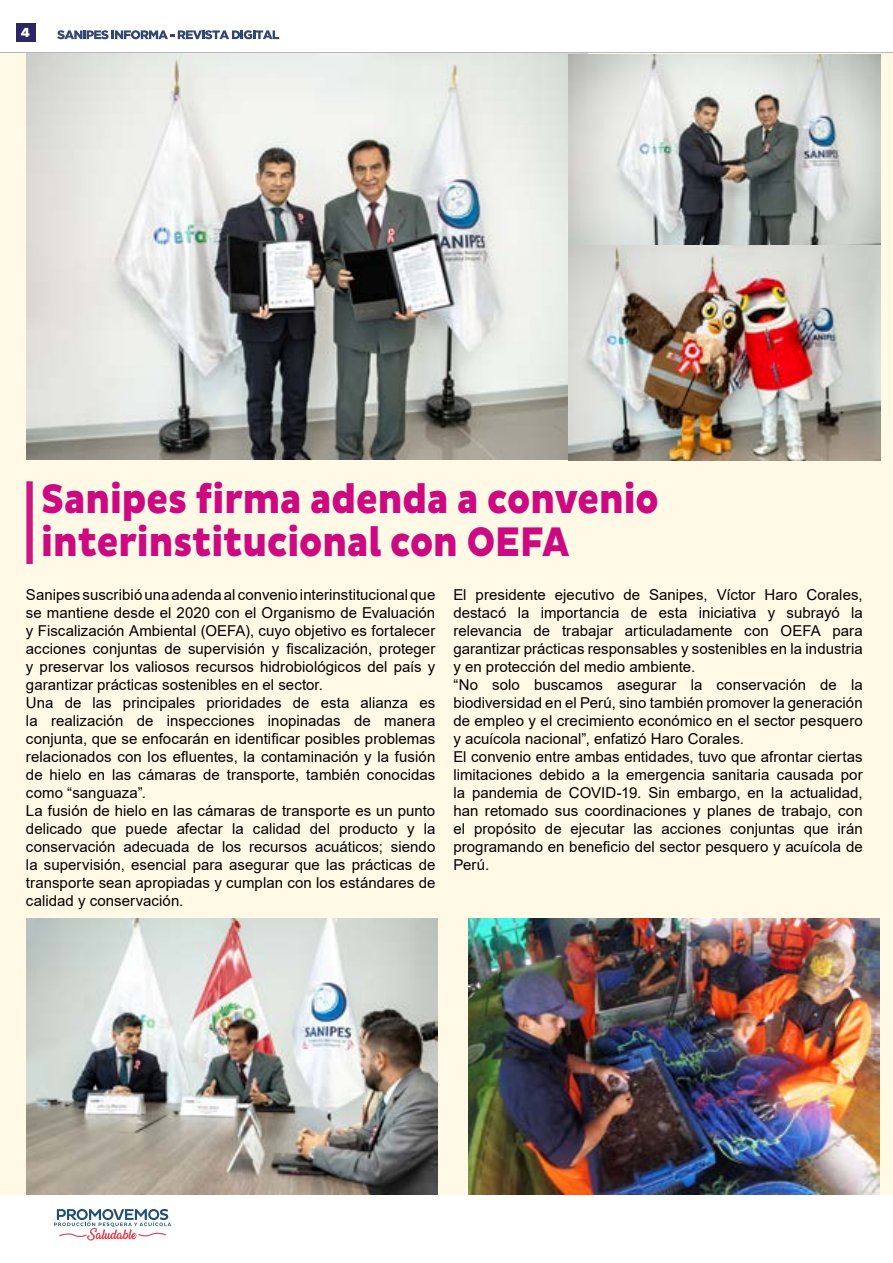
<style>
.page{position:relative;width:893px;height:1263px;background:#fff}
.page>*{position:absolute;margin:0;border:0;box-sizing:border-box;transform-origin:0 0}
.t1{font:800 42px/43.5px "Pluto Sans";color:#cc0980;scale:.87 1}
.t2{font:15px/18px "Arial";letter-spacing:.005em;color:#000}
.t3{font:800 13.5px "Pluto Sans";color:#fff}
</style>
<div class="page">
<div style="left:16px;top:23px;width:19px;height:18px;background:#2c2663"></div>
<svg style="left:54px;top:1209px;width:117px;height:31px"></svg>
<svg style="left:57px;top:30px;width:222px;height:9px"></svg>
<hr style="left:0;top:53px;width:893px;height:1px;background:#312e58">
<div style="left:0;top:54px;width:893px;height:1141px;background:#fff9e5"></div>
<img style="left:26px;top:54px;width:542px;height:406px">
<img style="left:568px;top:54px;width:312px;height:191px">
<img style="left:568px;top:245px;width:312px;height:216px">
<svg style="left:26px;top:481px;width:7px;height:83px"></svg>
<img style="left:26px;top:918px;width:411px;height:276px">
<img style="left:468px;top:918px;width:411px;height:276px">
<p class="t3" style="left:21px;top:25px;width:11px">4</p>
<h1 class="t1" style="left:41px;top:478px;width:711px">Sanipes firma adenda a convenio interinstitucional con OEFA</h1>
<p class="t2" style="left:26px;top:585px;width:411px">Sanipes suscribió una adenda al convenio interinstitucional que se mantiene desde el 2020 con el Organismo de Evaluación y Fiscalización Ambiental (OEFA), cuyo objetivo es fortalecer acciones conjuntas de supervisión y fiscalización, proteger y preservar los valiosos recursos hidrobiológicos del país y garantizar prácticas sostenibles en el sector.<br>Una de las principales prioridades de esta alianza es la realización de inspecciones inopinadas de manera conjunta, que se enfocarán en identificar posibles problemas relacionados con los efluentes, la contaminación y la fusión de hielo en las cámaras de transporte, también conocidas como “sanguaza”.<br>La fusión de hielo en las cámaras de transporte es un punto delicado que puede afectar la calidad del producto y la conservación adecuada de los recursos acuáticos; siendo la supervisión, esencial para asegurar que las prácticas de transporte sean apropiadas y cumplan con los estándares de calidad y conservación.</p>
<p class="t2" style="left:453px;top:585px;width:411px">El presidente ejecutivo de Sanipes, Víctor Haro Corales, destacó la importancia de esta iniciativa y subrayó la relevancia de trabajar articuladamente con OEFA para garantizar prácticas responsables y sostenibles en la industria y en protección del medio ambiente.<br>“No solo buscamos asegurar la conservación de la biodiversidad en el Perú, sino también promover la generación de empleo y el crecimiento económico en el sector pesquero y acuícola nacional”, enfatizó Haro Corales.<br>El convenio entre ambas entidades, tuvo que afrontar ciertas limitaciones debido a la emergencia sanitaria causada por la pandemia de COVID-19. Sin embargo, en la actualidad, han retomado sus coordinaciones y planes de trabajo, con el propósito de ejecutar las acciones conjuntas que irán programando en beneficio del sector pesquero y acuícola de Perú.</p>
</div>
